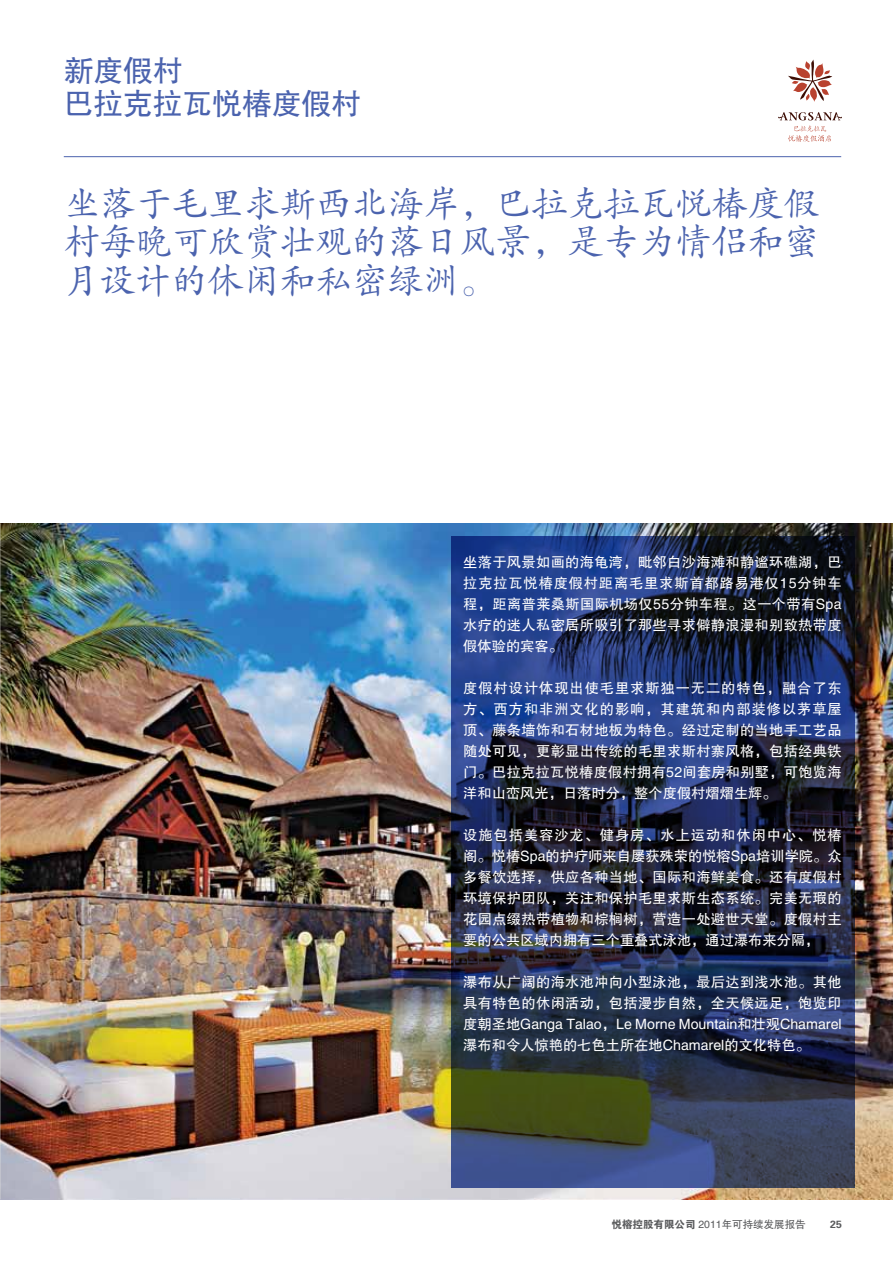
<style>
.page{position:relative;width:893px;height:1263px;background:#fff}
.page>*{position:absolute;margin:0;border:0;box-sizing:border-box;transform-origin:0 0}
.t1{font:36px/39px "FZKTJW GB1 0";color:#4b63ae;text-align:justify}
.t2{font:30px/33px "FZHTJW GB1 0";letter-spacing:-.01em;color:#4b63ae}
.t3{font:14.25px/21px "FZHTJW GB1 0";color:#fff;text-align:justify}
.t4{font:10.5px "FZHTJW GB1 0";color:#58595b}
.t5{font:10.5px "FZDHTJW GB1 0";color:#58595b}
.s1{font-family:"FZDHTJW GB1 0"}
</style>
<div class="page">
<hr style="left:64px;top:156px;width:777px;height:1px;background:#4b63ae">
<img style="left:1px;top:523px;width:892px;height:676px">
<svg style="left:450px;top:536px;width:404px;height:651px;background:#253151"></svg>
<img style="left:0;top:523px;width:1px;height:676px">
<svg style="left:788px;top:60px;width:44px;height:42px"></svg>
<svg style="left:778px;top:112px;width:64px;height:8px"></svg>
<svg style="left:788px;top:126px;width:43px;height:16px"></svg>
<h2 class="t2" style="left:64px;top:54px;width:299px">新度假村<br>巴拉克拉瓦悦椿度假村</h2>
<h1 class="t1" style="left:64px;top:185px;width:758px">坐落于毛里求斯西北海岸，巴拉克拉瓦悦椿度假村每晚可欣赏壮观的落日风景，是专为情侣和蜜月设计的休闲和私密绿洲。</h1>
<p class="t3" style="left:463px;top:552px;width:380px">坐落于风景如画的海龟湾，毗邻白沙海滩和静谧环礁湖，巴拉克拉瓦悦椿度假村距离毛里求斯首都路易港仅15分钟车程，距离普莱桑斯国际机场仅55分钟车程。这一个带有Spa水疗的迷人私密居所吸引了那些寻求僻静浪漫和别致热带度假体验的宾客。</p>
<p class="t3" style="left:463px;top:678px;width:380px">度假村设计体现出使毛里求斯独一无二的特色，融合了东方、西方和非洲文化的影响，其建筑和内部装修以茅草屋顶、藤条墙饰和石材地板为特色。经过定制的当地手工艺品随处可见，更彰显出传统的毛里求斯村寨风格，包括经典铁门。巴拉克拉瓦悦椿度假村拥有52间套房和别墅，可饱览海洋和山峦风光，日落时分，整个度假村熠熠生辉。</p>
<p class="t3" style="left:463px;top:825px;width:380px">设施包括美容沙龙、健身房、水上运动和休闲中心、悦椿阁。悦椿Spa的护疗师来自屡获殊荣的悦榕Spa培训学院。众多餐饮选择，供应各种当地、国际和海鲜美食。还有度假村环境保护团队，关注和保护毛里求斯生态系统。完美无瑕的花园点缀热带植物和棕榈树，营造一处避世天堂。度假村主要的公共区域内拥有三个重叠式泳池，通过瀑布来分隔，</p>
<p class="t3" style="left:463px;top:972px;width:380px">瀑布从广阔的海水池冲向小型泳池，最后达到浅水池。其他具有特色的休闲活动，包括漫步自然，全天候远足，饱览印度朝圣地Ganga Talao，Le Morne Mountain和壮观Chamarel瀑布和令人惊艳的七色土所在地Chamarel的文化特色。</p>
<p class="t4" style="left:612px;top:1218px;width:196px"><span class="s1">悦榕控股有限公司</span> 2011年可持续发展报告</p>
<p class="t5" style="left:830px;top:1218px;width:13px">25</p>
</div>
